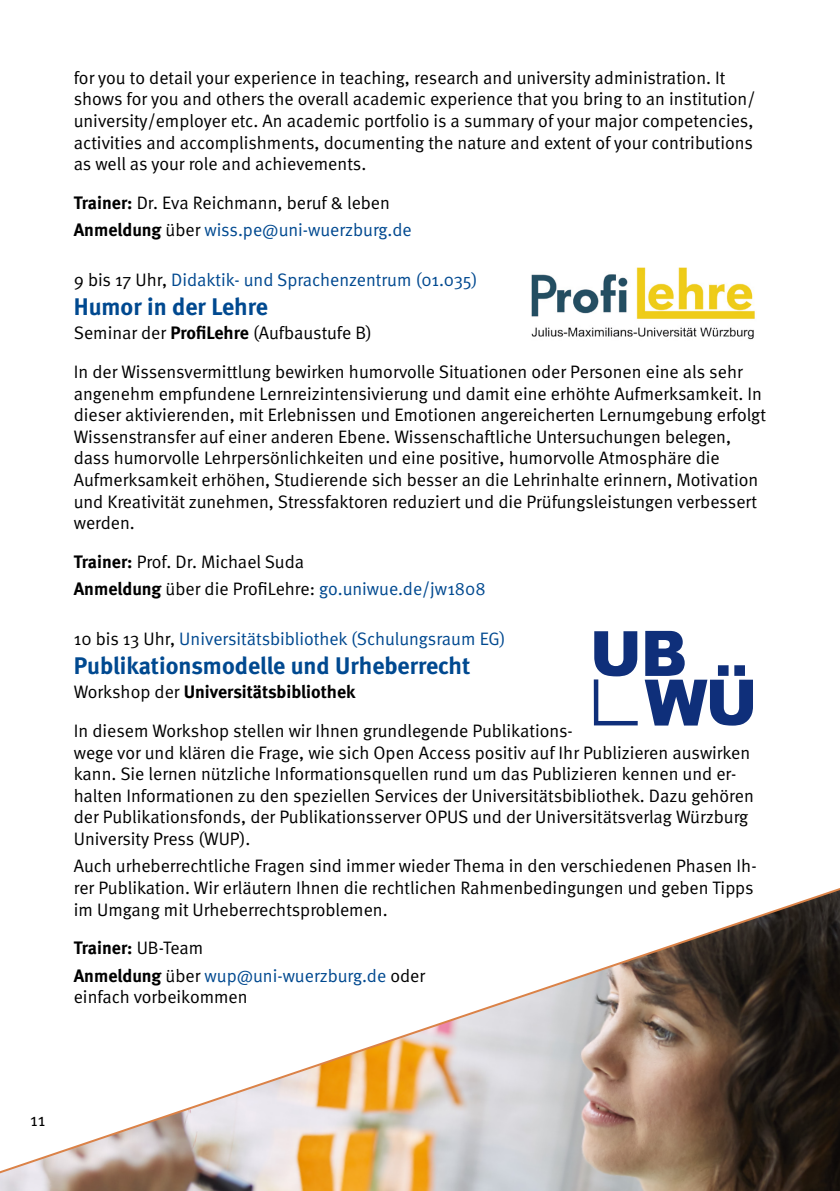
<style>
.page{position:relative;width:840px;height:1191px;background:#fff}
.page>*{position:absolute;margin:0;border:0;box-sizing:border-box;transform-origin:0 0}
.t1{font:700 24px "Meta";color:#004990}
.t2{font:18px/21.6px "Meta Normal";color:#000}
.t3{font:18px "Meta Normal";color:#004990}
.t4{font:700 18px "Meta";color:#000}
.s1{font-family:"Meta";font-weight:700}
.s2{color:#004990}
.s3{color:#000}
.s4{font-family:"Meta Normal";font-weight:400}
</style>
<div class="page">
<img style="left:531px;top:267px;width:224px;height:73px">
<img style="left:594px;top:630px;width:159px;height:96px">
<img style="left:593px;top:679px;width:44px;height:46px">
<img style="left:717px;top:665px;width:27px;height:11px">
<img style="left:709px;top:679px;width:43px;height:46px">
<img style="left:644px;top:679px;width:63px;height:46px">
<img style="left:645px;top:631px;width:39px;height:45px">
<img style="left:594px;top:631px;width:43px;height:45px">
<svg style="left:0;top:888px;width:839px;height:303px"></svg>
<p class="t2" style="left:74px;top:67px;width:682px">for you to detail your experience in teaching, research and university administration. It shows for you and others the overall academic experience that you bring to an institution/ university/employer etc. An academic portfolio is a summary of your major competencies, activities and accomplishments, documenting the nature and extent of your contributions as well as your role and achievements.</p>
<p class="t2" style="left:74px;top:189px;width:339px;line-height:27.2px"><span class="s1">Trainer:</span> Dr. Eva Reichmann, beruf &amp; leben<br><span class="s1">Anmeldung</span> über <span class="s2">wiss.pe@uni-wuerzburg.de</span></p>
<p class="t3" style="left:74px;top:269px;width:405px"><span class="s3">9 bis 17 Uhr,</span> Didaktik- und Sprachenzentrum (01.035)</p>
<h1 class="t1" style="left:74px;top:292px;width:195px">Humor in der Lehre</h1>
<p class="t2" style="left:74px;top:314px;width:670px;line-height:38.6px">Seminar der <span class="s1">ProfiLehre</span> (Aufbaustufe B)<br>In der Wissensvermittlung bewirken humorvolle Situationen oder Personen eine als sehr</p>
<p class="t2" style="left:74px;top:382px;width:693px">angenehm empfundene Lernreizintensivierung und damit eine erhöhte Aufmerksamkeit. In dieser aktivierenden, mit Erlebnissen und Emotionen angereicherten Lernumgebung erfolgt Wissenstransfer auf einer anderen Ebene. Wissenschaftliche Untersuchungen belegen, dass humorvolle Lehrpersönlichkeiten und eine positive, humorvolle Atmosphäre die Aufmerksamkeit erhöhen, Studierende sich besser an die Lehrinhalte erinnern, Motivation und Kreativität zunehmen, Stressfaktoren reduziert und die Prüfungsleistungen verbessert werden.</p>
<p class="t2" style="left:74px;top:548px;width:413px;line-height:27.2px"><span class="s1">Trainer:</span> Prof. Dr. Michael Suda<br><span class="s1">Anmeldung</span> über die ProfiLehre: <span class="s2">go.uniwue.de/jw1808</span></p>
<p class="t3" style="left:74px;top:628px;width:433px"><span class="s3">10 bis 13 Uhr,</span> Universitätsbibliothek (Schulungsraum EG)</p>
<h1 class="t1" style="left:74px;top:651px;width:398px">Publikationsmodelle und Urheberrecht</h1>
<p class="t4" style="left:74px;top:681px;width:283px"><span class="s4">Workshop der</span> Universitätsbibliothek</p>
<p class="t2" style="left:74px;top:720px;width:681px">In diesem Workshop stellen wir Ihnen grundlegende Publikations-<br>wege vor und klären die Frage, wie sich Open Access positiv auf Ihr Publizieren auswirken kann. Sie lernen nützliche Informationsquellen rund um das Publizieren kennen und er&shy;halten Informationen zu den speziellen Services der Universitätsbibliothek. Dazu gehören der Publikationsfonds, der Publikationsserver OPUS und der Universitätsverlag Würzburg University Press (WUP).</p>
<p class="t2" style="left:74px;top:855px;width:684px">Auch urheberrechtliche Fragen sind immer wieder Thema in den verschiedenen Phasen Ih&shy;rer Publikation. Wir erläutern Ihnen die rechtlichen Rahmenbedingungen und geben Tipps im Umgang mit Urheberrechtsproblemen.</p>
<p class="t4" style="left:74px;top:937px;width:131px">Trainer: <span class="s4">UB-Team</span></p>
<p class="t2" style="left:74px;top:964px;width:352px"><span class="s1">Anmeldung</span> über <span class="s2">wup@uni-wuerzburg.de</span> oder einfach vorbeikommen</p>
<p class="t2" style="left:30px;top:1108px;width:17px">11</p>
</div>
